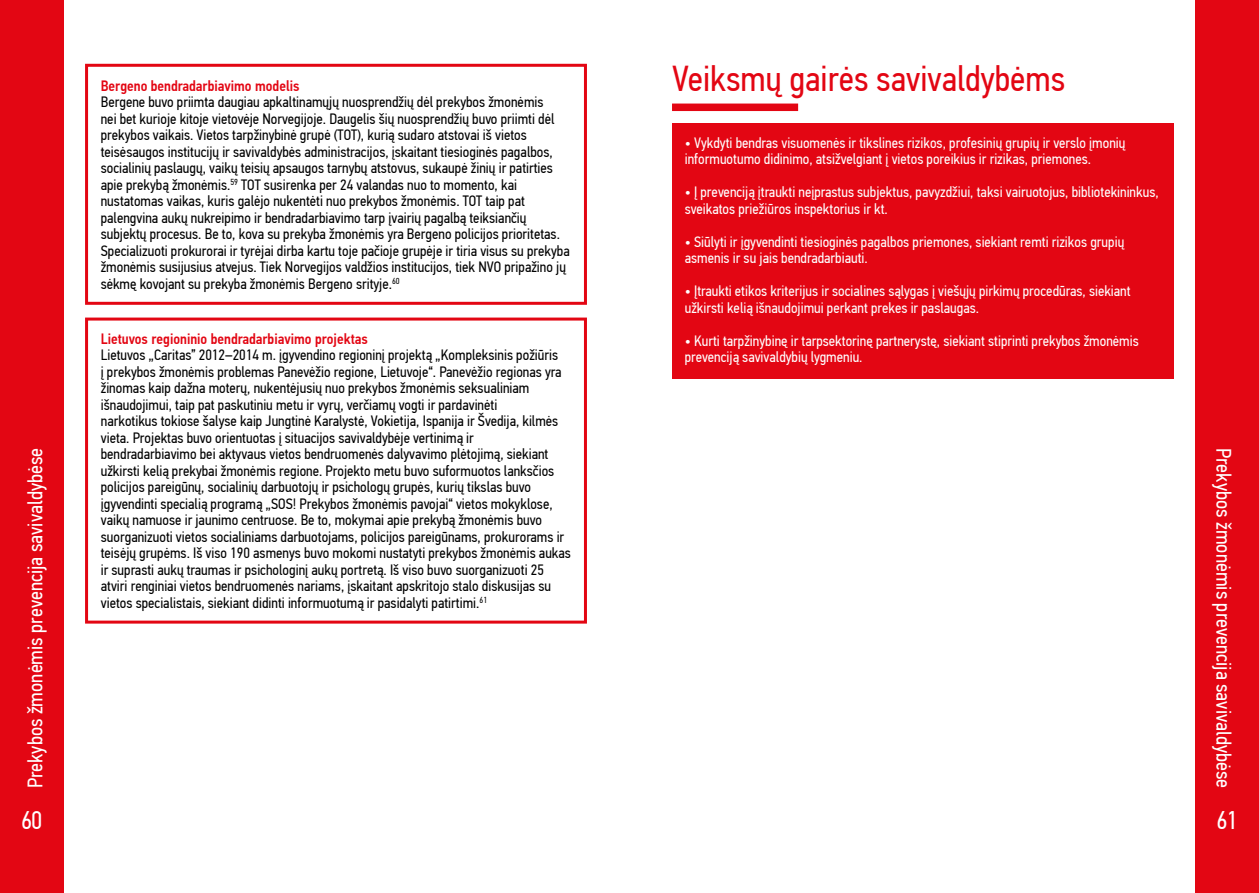
<style>
.page{position:relative;width:1259px;height:893px;background:#fff}
.page>*{position:absolute;margin:0;border:0;box-sizing:border-box;transform-origin:0 0}
.t1{font:36px "PF Din Text Cond Pro";color:#e30613}
.t2{font:25.5px "PF Din Text Cond Pro";color:#fff}
.t3{font:21px "PF Din Text Cond Pro";color:#fff}
.t4{font:15px/16.5px "PF Din Text Cond Pro";color:#000}
.t5{font:15px/16.5px "PF Din Text Cond Pro";color:#fff}
.t6{font:500 15px "PF Din Text Cond Pro";color:#e30613}
</style>
<div class="page">
<div style="left:0;top:0;width:64px;height:893px;background:#e30613"></div>
<div style="left:1195px;top:0;width:64px;height:893px;background:#e30613"></div>
<div style="left:85px;top:64px;width:502px;height:241px;border:3px solid #e30613"></div>
<div style="left:85px;top:318px;width:502px;height:306px;border:3px solid #e30613"></div>
<div style="left:672px;top:124px;width:502px;height:255px;background:#e30613"></div>
<div style="left:672px;top:104px;width:126px;height:7px;background:#e30613"></div>
<h1 class="t1" style="left:672px;top:57px;width:395px">Veiksmų gairės savivaldybėms</h1>
<p class="t5" style="left:685px;top:134px;width:442px">• Vykdyti bendras visuomenės ir tikslines rizikos, profesinių grupių ir verslo įmonių informuotumo didinimo, atsižvelgiant į vietos poreikius ir rizikas, priemones.</p>
<p class="t5" style="left:685px;top:184px;width:475px">• Į prevenciją įtraukti neįprastus subjektus, pavyzdžiui, taksi vairuotojus, bibliotekininkus, sveikatos priežiūros inspektorius ir kt.</p>
<p class="t5" style="left:685px;top:233px;width:441px">• Siūlyti ir įgyvendinti tiesioginės pagalbos priemones, siekiant remti rizikos grupių asmenis ir su jais bendradarbiauti.</p>
<p class="t5" style="left:685px;top:283px;width:447px">• Įtraukti etikos kriterijus ir socialines sąlygas į viešųjų pirkimų procedūras, siekiant užkirsti kelią išnaudojimui perkant prekes ir paslaugas.</p>
<p class="t5" style="left:685px;top:332px;width:455px">• Kurti tarpžinybinę ir tarpsektorinę partnerystę, siekiant stiprinti prekybos žmonėmis prevenciją savivaldybių lygmeniu.</p>
<p class="t6" style="left:101px;top:77px;width:200px">Bergeno bendradarbiavimo modelis</p>
<p class="t4" style="left:101px;top:94px;width:470px">Bergene buvo priimta daugiau apkaltinamųjų nuosprendžių dėl prekybos žmonėmis<br>nei bet kurioje kitoje vietovėje Norvegijoje. Daugelis šių nuosprendžių buvo priimti dėl prekybos vaikais. Vietos tarpžinybinė grupė (TOT), kurią sudaro atstovai iš vietos teisėsaugos institucijų ir savivaldybės administracijos, įskaitant tiesioginės pagalbos, socialinių paslaugų, vaikų teisių apsaugos tarnybų atstovus, sukaupė žinių ir patirties apie prekybą žmonėmis.<sup>59</sup> TOT susirenka per 24 valandas nuo to momento, kai nustatomas vaikas, kuris galėjo nukentėti nuo prekybos žmonėmis. TOT taip pat palengvina aukų nukreipimo ir bendradarbiavimo tarp įvairių pagalbą teiksiančių subjektų procesus. Be to, kova su prekyba žmonėmis yra Bergeno policijos prioritetas.<br>Specializuoti prokurorai ir tyrėjai dirba kartu toje pačioje grupėje ir tiria visus su prekyba žmonėmis susijusius atvejus. Tiek Norvegijos valdžios institucijos, tiek NVO pripažino jų sėkmę kovojant su prekyba žmonėmis Bergeno srityje.<sup>60</sup></p>
<p class="t6" style="left:101px;top:330px;width:269px">Lietuvos regioninio bendradarbiavimo projektas</p>
<p class="t4" style="left:101px;top:347px;width:472px">Lietuvos „Caritas” 2012–2014 m. įgyvendino regioninį projektą „Kompleksinis požiūris<br>į prekybos žmonėmis problemas Panevėžio regione, Lietuvoje“. Panevėžio regionas yra žinomas kaip dažna moterų, nukentėjusių nuo prekybos žmonėmis seksualiniam išnaudojimui, taip pat paskutiniu metu ir vyrų, verčiamų vogti ir pardavinėti<br>narkotikus tokiose šalyse kaip Jungtinė Karalystė, Vokietija, Ispanija ir Švedija, kilmės vieta. Projektas buvo orientuotas į situacijos savivaldybėje vertinimą ir bendradarbiavimo bei aktyvaus vietos bendruomenės dalyvavimo plėtojimą, siekiant užkirsti kelią prekybai žmonėmis regione. Projekto metu buvo suformuotos lanksčios policijos pareigūnų, socialinių darbuotojų ir psichologų grupės, kurių tikslas buvo įgyvendinti specialią programą „SOS! Prekybos žmonėmis pavojai“ vietos mokyklose, vaikų namuose ir jaunimo centruose. Be to, mokymai apie prekybą žmonėmis buvo suorganizuoti vietos socialiniams darbuotojams, policijos pareigūnams, prokurorams ir teisėjų grupėms. Iš viso 190 asmenys buvo mokomi nustatyti prekybos žmonėmis aukas ir suprasti aukų traumas ir psichologinį aukų portretą. Iš viso buvo suorganizuoti 25 atviri renginiai vietos bendruomenės nariams, įskaitant apskritojo stalo diskusijas su vietos specialistais, siekiant didinti informuotumą ir pasidalyti patirtimi.<sup>61</sup></p>
<h3 class="t3" style="left:23px;top:788px;width:342px;rotate:-90deg">Prekybos žmonėmis prevencija savivaldybėse</h3>
<h3 class="t3" style="left:1236px;top:448px;width:342px;rotate:90deg">Prekybos žmonėmis prevencija savivaldybėse</h3>
<h2 class="t2" style="left:21px;top:805px;width:23px">60</h2>
<h2 class="t2" style="left:1216px;top:805px;width:23px">61</h2>
</div>
